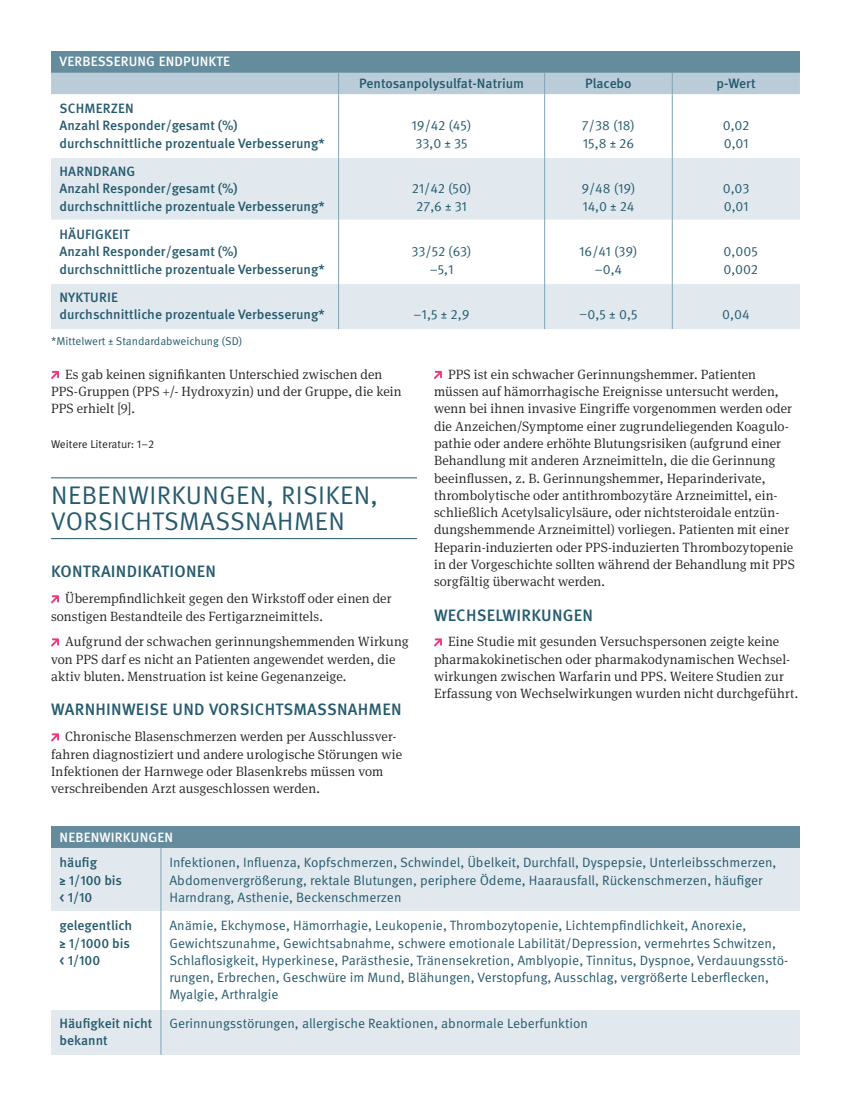
<style>
.page{position:relative;width:851px;height:1106px;background:#fff}
.page>*{position:absolute;margin:0;border:0;box-sizing:border-box;transform-origin:0 0}
.t1{font:25.5px/26.2px "Meta Pro";letter-spacing:.015em;color:#255a6e}
.t2{font:500 16.5px "Meta Pro";letter-spacing:.015em;color:#255a6e}
.t3{font:300 13.5px/17.2px "Meta Serif OT";letter-spacing:.005em;color:#231f20}
.t4{font:13.5px/17.2px "Meta Pro";color:#255a6e}
.t5{font:500 13.5px/17.2px "Meta Pro";color:#255a6e}
.t6{font:500 13.5px "Meta Pro";letter-spacing:.01em;color:#fff}
.t7{font:11.25px "Meta Pro";color:#255a6e}
.t8{font:11.25px "Meta Pro";color:#231f20}
</style>
<div class="page">
<hr style="left:51px;top:477px;width:366px;height:1px;background:#255a6e">
<hr style="left:51px;top:538px;width:366px;height:1px;background:#255a6e">
<svg style="left:51px;top:371px;width:8px;height:8px"></svg>
<svg style="left:51px;top:595px;width:8px;height:8px"></svg>
<svg style="left:51px;top:638px;width:8px;height:8px"></svg>
<svg style="left:51px;top:733px;width:8px;height:8px"></svg>
<svg style="left:434px;top:371px;width:8px;height:8px"></svg>
<svg style="left:434px;top:638px;width:8px;height:8px"></svg>
<div style="left:51px;top:51px;width:748px;height:22px;background:#648c9d"></div>
<svg style="left:51px;top:94px;width:748px;height:63px"></svg>
<svg style="left:51px;top:158px;width:748px;height:171px;fill:#e1e9ee"></svg>
<hr style="left:51px;top:220px;width:287px;height:1px;background:#fff">
<hr style="left:339px;top:220px;width:205px;height:1px;background:#fff">
<hr style="left:545px;top:220px;width:126px;height:1px;background:#fff">
<hr style="left:672px;top:220px;width:127px;height:1px;background:#fff">
<hr style="left:51px;top:282px;width:287px;height:2px;background:#fff">
<hr style="left:339px;top:282px;width:205px;height:2px;background:#fff">
<hr style="left:545px;top:282px;width:126px;height:2px;background:#fff">
<hr style="left:672px;top:282px;width:127px;height:2px;background:#fff">
<hr style="left:338px;top:94px;width:1px;height:63px;background:#83a3b3">
<hr style="left:544px;top:94px;width:1px;height:63px;background:#83a3b3">
<hr style="left:671px;top:94px;width:1px;height:63px;background:#83a3b3">
<hr style="left:338px;top:157px;width:1px;height:63px;background:#83a3b3">
<hr style="left:544px;top:157px;width:1px;height:63px;background:#83a3b3">
<hr style="left:671px;top:157px;width:1px;height:63px;background:#83a3b3">
<hr style="left:338px;top:220px;width:1px;height:63px;background:#83a3b3">
<hr style="left:544px;top:220px;width:1px;height:63px;background:#83a3b3">
<hr style="left:671px;top:220px;width:1px;height:63px;background:#83a3b3">
<hr style="left:338px;top:283px;width:1px;height:46px;background:#83a3b3">
<hr style="left:544px;top:283px;width:1px;height:46px;background:#83a3b3">
<hr style="left:671px;top:283px;width:1px;height:46px;background:#83a3b3">
<div style="left:51px;top:73px;width:748px;height:21px;background:#b9ccd7"></div>
<div style="left:51px;top:826px;width:748px;height:22px;background:#648c9d"></div>
<div style="left:51px;top:848px;width:748px;height:206px;background:#e1e9ee"></div>
<svg style="left:51px;top:912px;width:748px;height:96px"></svg>
<hr style="left:51px;top:911px;width:109px;height:1px;background:#fff">
<hr style="left:161px;top:911px;width:638px;height:1px;background:#fff">
<hr style="left:51px;top:1008px;width:109px;height:2px;background:#fff">
<hr style="left:161px;top:1008px;width:638px;height:2px;background:#fff">
<hr style="left:160px;top:848px;width:1px;height:63px;background:#83a3b3">
<hr style="left:160px;top:911px;width:1px;height:98px;background:#83a3b3">
<hr style="left:160px;top:1009px;width:1px;height:45px;background:#83a3b3">
<p class="t6" style="left:60px;top:53px;width:172px">VERBESSERUNG ENDPUNKTE</p>
<p class="t5" style="left:60px;top:100px;width:266px">SCHMERZEN<br>Anzahl Responder/gesamt (%) durchschnittliche prozentuale Verbesserung*</p>
<p class="t5" style="left:60px;top:163px;width:266px">HARNDRANG<br>Anzahl Responder/gesamt (%) durchschnittliche prozentuale Verbesserung*</p>
<p class="t5" style="left:60px;top:226px;width:266px">HÄUFIGKEIT<br>Anzahl Responder/gesamt (%) durchschnittliche prozentuale Verbesserung*</p>
<p class="t5" style="left:60px;top:289px;width:266px">NYKTURIE<br>durchschnittliche prozentuale Verbesserung*</p>
<p class="t7" style="left:51px;top:334px;width:193px">*Mittelwert ± Standardabweichung (SD)</p>
<p class="t5" style="left:359px;top:75px;width:167px">Pentosanpolysulfat-Natrium</p>
<p class="t5" style="left:585px;top:75px;width:48px">Placebo</p>
<p class="t5" style="left:716px;top:75px;width:41px">p-Wert</p>
<p class="t4" style="left:411px;top:117px;width:61px">19/42 (45)<br>33,0 ± 35</p>
<p class="t4" style="left:582px;top:117px;width:55px">7/38 (18)<br>15,8 ± 26</p>
<p class="t4" style="left:722px;top:117px;width:28px">0,02<br>0,01</p>
<p class="t4" style="left:412px;top:180px;width:61px;text-align:center">21/42 (50)<br>27,6 ± 31</p>
<p class="t4" style="left:581px;top:180px;width:56px">9/48 (19)<br>14,0 ± 24</p>
<p class="t4" style="left:722px;top:180px;width:28px">0,03<br>0,01</p>
<p class="t4" style="left:411px;top:243px;width:62px;text-align:center">33/52 (63) –5,1</p>
<p class="t4" style="left:579px;top:243px;width:60px;text-align:center">16/41 (39) –0,4</p>
<p class="t4" style="left:723px;top:243px;width:36px">0,005<br>0,002</p>
<p class="t4" style="left:413px;top:306px;width:57px">–1,5 ± 2,9</p>
<p class="t4" style="left:579px;top:306px;width:60px">–0,5 ± 0,5</p>
<p class="t4" style="left:722px;top:306px;width:29px">0,04</p>
<p class="t3" style="left:51px;top:365px;width:352px;text-indent:14px">Es gab keinen signifikanten Unterschied zwischen den<br>PPS-Gruppen (PPS +/- Hydroxyzin) und der Gruppe, die kein<br>PPS erhielt [9].</p>
<p class="t8" style="left:51px;top:437px;width:104px">Weitere Literatur: 1–2</p>
<h1 class="t1" style="left:51px;top:483px;width:328px">NEBENWIRKUNGEN, RISIKEN,<br>VORSICHTSMASSNAHMEN</h1>
<p class="t2" style="left:51px;top:561px;width:166px">KONTRAINDIKATIONEN</p>
<p class="t3" style="left:51px;top:590px;width:342px;text-indent:14px">Überempfindlichkeit gegen den Wirkstoff oder einen der sonstigen Bestandteile des Fertigarzneimittels.</p>
<p class="t3" style="left:51px;top:633px;width:359px;text-indent:14px">Aufgrund der schwachen gerinnungshemmenden Wirkung von PPS darf es nicht an Patienten angewendet werden, die aktiv bluten. Menstruation ist keine Gegenanzeige.</p>
<p class="t2" style="left:51px;top:699px;width:352px">WARNHINWEISE UND VORSICHTSMASSNAHMEN</p>
<p class="t3" style="left:51px;top:728px;width:352px;text-indent:14px">Chronische Blasenschmerzen werden per Ausschlussver&shy;fahren diagnostiziert und andere urologische Störungen wie Infektionen der Harnwege oder Blasenkrebs müssen vom verschreibenden Arzt ausgeschlossen werden.</p>
<p class="t3" style="left:434px;top:365px;width:362px;text-indent:14px">PPS ist ein schwacher Gerinnungshemmer. Patienten müssen auf hämorrhagische Ereignisse untersucht werden, wenn bei ihnen invasive Eingriffe vorgenommen werden oder die Anzeichen/Symptome einer zugrundeliegenden Koagulo&shy;pathie oder andere erhöhte Blutungsrisiken (aufgrund einer Behandlung mit anderen Arzneimitteln, die die Gerinnung beeinflussen, z. B. Gerinnungshemmer, Heparinderivate, thrombolytische oder antithrombozytäre Arzneimittel, ein&shy;schließlich Acetylsalicylsäure, oder nichtsteroidale entzün&shy;dungshemmende Arzneimittel) vorliegen. Patienten mit einer Heparin-induzierten oder PPS-induzierten Thrombozytopenie in der Vorgeschichte sollten während der Behandlung mit PPS sorgfältig überwacht werden.</p>
<p class="t2" style="left:434px;top:604px;width:160px">WECHSELWIRKUNGEN</p>
<p class="t3" style="left:434px;top:633px;width:365px;text-indent:14px">Eine Studie mit gesunden Versuchspersonen zeigte keine pharmakokinetischen oder pharmakodynamischen Wechsel&shy;wirkungen zwischen Warfarin und PPS. Weitere Studien zur Erfassung von Wechselwirkungen wurden nicht durchgeführt.</p>
<p class="t6" style="left:60px;top:828px;width:115px">NEBENWIRKUNGEN</p>
<p class="t5" style="left:60px;top:854px;width:64px">häufig<br>≥ 1/100 bis &lt; 1/10</p>
<p class="t4" style="left:169px;top:854px;width:608px">Infektionen, Influenza, Kopfschmerzen, Schwindel, Übelkeit, Durchfall, Dyspepsie, Unterleibsschmerzen,<br>Abdomenvergrößerung, rektale Blutungen, periphere Ödeme, Haarausfall, Rückenschmerzen, häufiger<br>Harndrang, Asthenie, Beckenschmerzen</p>
<p class="t5" style="left:60px;top:917px;width:74px">gelegentlich ≥ 1/1000 bis &lt; 1/100</p>
<p class="t4" style="left:169px;top:917px;width:620px">Anämie, Ekchymose, Hämorrhagie, Leukopenie, Thrombozytopenie, Lichtempfindlichkeit, Anorexie, Gewichtszunahme, Gewichtsabnahme, schwere emotionale Labilität/Depression, vermehrtes Schwitzen, Schlaflosigkeit, Hyperkinese, Parästhesie, Tränensekretion, Amblyopie, Tinnitus, Dyspnoe, Verdauungsstö&shy;rungen, Erbrechen, Geschwüre im Mund, Blähungen, Verstopfung, Ausschlag, vergrößerte Leberflecken, Myalgie, Arthralgie</p>
<p class="t5" style="left:60px;top:1015px;width:94px">Häufigkeit nicht bekannt</p>
<p class="t4" style="left:169px;top:1015px;width:420px">Gerinnungsstörungen, allergische Reaktionen, abnormale Leberfunktion</p>
</div>
